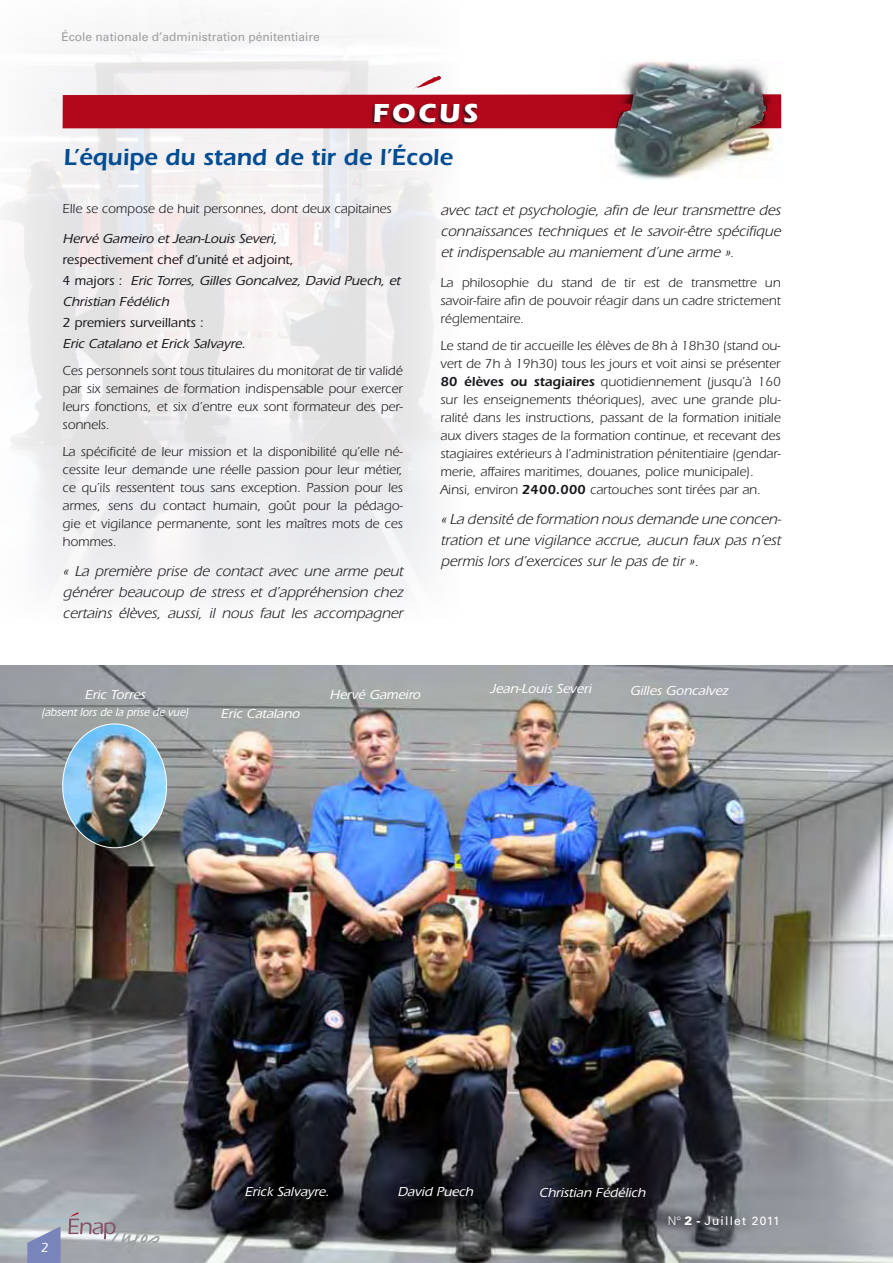
<style>
.page{position:relative;width:893px;height:1263px;background:#fff}
.page>*{position:absolute;margin:0;border:0;box-sizing:border-box;transform-origin:0 0}
.t1{font:700 27px "Itc Eras";letter-spacing:.1em;color:#fff}
.t2{font:600 24px "Itc Eras";color:#004c93}
.t3{font:19.05px "Philing";color:#9c9e9f}
.t4{font:italic 15px/21px "Itc Eras";color:#1a171c;text-align:justify}
.t5{font:13.5px/18px "Itc Eras";color:#1a171c;text-align:justify}
.t6{font:italic 500 13.5px/21px "Itc Eras";color:#1a171c}
.t7{font:italic 500 13.5px "Itc Eras";color:#fff}
.t8{font:500 13.5px "Itc Eras";color:#1a171c}
.t9{font:500 13.5px "Itc Eras";color:#fff}
.t10{font:12px "Univers";color:#9c9e9f}
.t11{font:italic 500 12px "Itc Eras";color:#fff;scale:.9 1}
.t12{font:12px "Univers";letter-spacing:.1em;color:#fff}
.s1{font-style:normal}
.s2{font-style:normal;font-size:13.5px}
.s3{font-weight:600}
.s4{font-weight:300}
.s5{font-weight:900}
</style>
<div class="page">
<img style="left:0;top:665px;width:893px;height:598px">
<svg style="left:27px;top:1226px;width:34px;height:37px"></svg>
<svg style="left:68px;top:1212px;width:48px;height:27px"></svg>
<svg style="left:63px;top:75px;width:538px;height:99px"></svg>
<img style="left:601px;top:61px;width:181px;height:119px">
<img style="left:63px;top:724px;width:104px;height:124px">
<p class="t10" style="left:62px;top:29px;width:260px">École nationale d’administration pénitentiaire</p>
<h1 class="t1" style="left:372px;top:97px;width:107px">FOCUS</h1>
<h2 class="t2" style="left:64px;top:143px;width:391px">L’équipe du stand de tir de l’école</h2>
<p class="t5" style="left:63px;top:200px;width:331px">Elle se compose de huit personnes, dont deux capitaines</p>
<p class="t6" style="left:63px;top:228px;width:219px">Hervé Gameiro et Jean-Louis Severi,</p>
<p class="t6" style="left:63px;top:249px;width:342px"><span class="s1">respectivement chef d’unité et adjoint,<br>4 m aj o r s :</span> Eric Torres, Gilles Goncalvez,David Puech, et<br>Christian Fédélich</p>
<p class="t8" style="left:63px;top:315px;width:143px">2 premiers surveillants :</p>
<p class="t6" style="left:63px;top:333px;width:187px">Eric Catalano etErick Salvayre.</p>
<p class="t5" style="left:63px;top:362px;width:342px">Ces personnels sont tous titulaires du monitorat de tir validé par six semaines de formation indispensable pour exercer leurs fonctions, et six d’entre eux sont formateur des per&shy;sonnels.</p>
<p class="t5" style="left:63px;top:443px;width:342px">La spécificité de leur mission et la disponibilité qu’elle né&shy;cessite leur demande une réelle passion pour leur métier, ce qu’ils ressentent tous sans exception. Passion pour les armes, sens du contact humain, goût pour la pédago&shy;gie et vigilance permanente, sont les maîtres mots de ces hommes.</p>
<p class="t4" style="left:63px;top:561px;width:345px">« La première prise de contact avec une arme peut générer beaucoup de stress et d’appréhension chez certains élèves, aussi, il nous faut les accompagner</p>
<p class="t4" style="left:440px;top:200px;width:345px">avec tact et psychologie, afin de leur transmettre des connaissances techniques et le savoir-être spécifique et indispensable au maniement d’une arme »<span class="s2">.</span></p>
<p class="t5" style="left:440px;top:274px;width:342px">La philosophie du stand de tir est de transmettre un savoir-faire afin de pouvoir réagir dans un cadre strictement réglementaire.</p>
<p class="t5" style="left:440px;top:337px;width:342px;text-align:left">Le stand de tir accueille les élèves de 8h à 18h30 (stand ou&shy;vert de 7h à 19h30) tous les jours et voit ainsi se présenter <span class="s3">80 élèves ou stagiaires</span> quotidiennement (jusqu’à 160 sur les enseignements théoriques), avec une grande plu&shy;ralité dans les instructions, passant de la formation initiale aux divers stages de la formation continue, et recevant des stagiaires extérieurs à l’administration pénitentiaire (gendar&shy;merie, affaires maritimes, douanes, police municipale).<br>Ainsi, environ <span class="s3">2400.000</span> cartouches sont tirées par an.</p>
<p class="t4" style="left:440px;top:509px;width:345px">« La densité de formation nous demande une concen&shy;tration et une vigilance accrue, aucun faux pas n’est permis lors d’exercices sur le pas de tir ».</p>
<p class="t7" style="left:84px;top:687px;width:65px">Eric Torres</p>
<p class="t11" style="left:41px;top:705px;width:168px">(absent lors de la prise de vue)</p>
<p class="t7" style="left:221px;top:706px;width:83px">Eric Catalano</p>
<p class="t7" style="left:329px;top:687px;width:95px">Hervé Gameiro</p>
<p class="t7" style="left:490px;top:681px;width:105px">Jean-Louis Severi</p>
<p class="t7" style="left:630px;top:683px;width:102px">Gilles Goncalvez</p>
<p class="t9" style="left:41px;top:1239px;width:9px">2</p>
<h3 class="t3" style="left:111px;top:1225px;width:51px">Infos</h3>
<p class="t7" style="left:241px;top:1183px;width:93px">Erick Salvayre.</p>
<p class="t7" style="left:397px;top:1183px;width:80px">David Puech</p>
<p class="t7" style="left:539px;top:1184px;width:111px">Christian Fédélich</p>
<p class="t12" style="left:668px;top:1214px;width:114px"><span class="s4">N°</span> <span class="s5">2 -</span> Juillet 2011</p>
</div>
